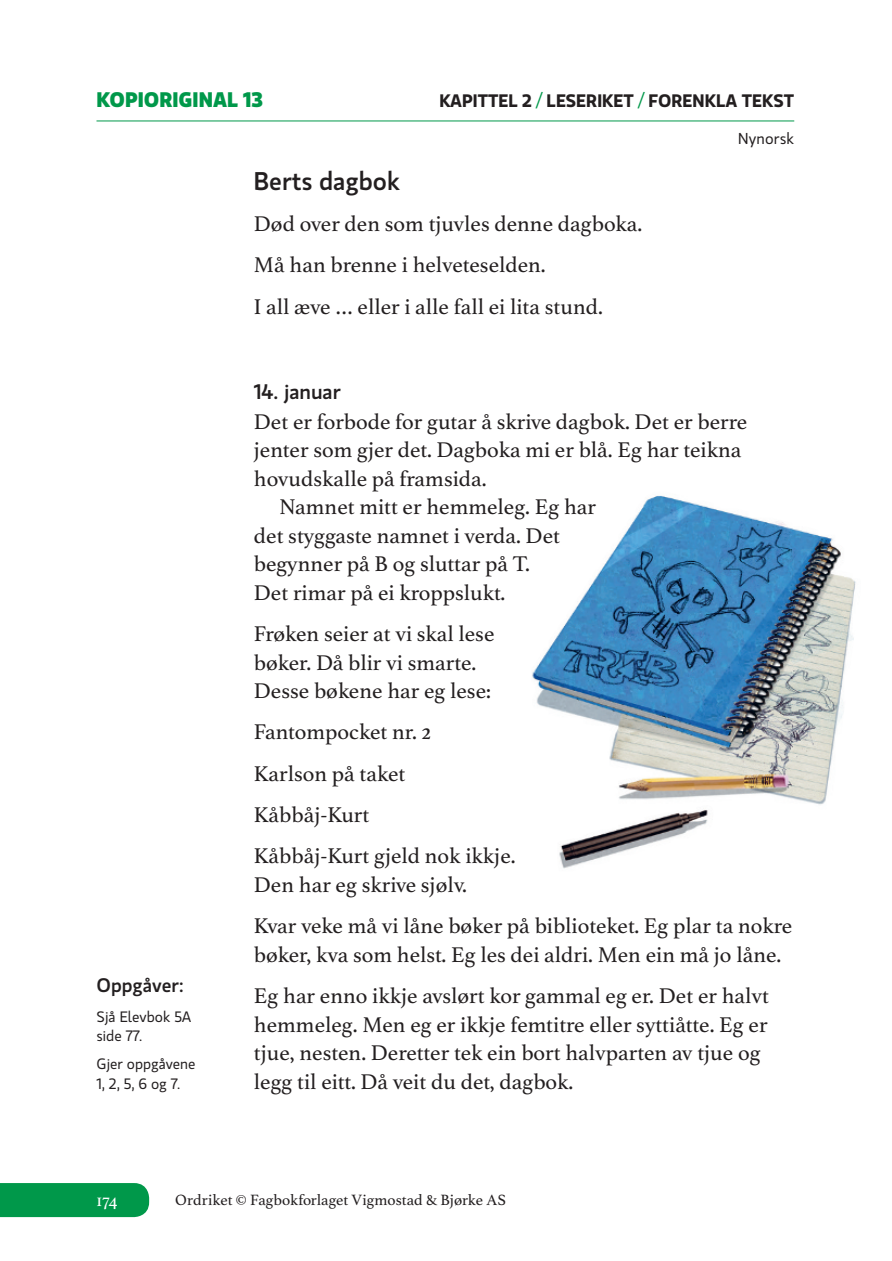
<style>
.page{position:relative;width:892px;height:1261px;background:#fff}
.page>*{position:absolute;margin:0;border:0;box-sizing:border-box;transform-origin:0 0}
.t1{font:500 25.5px "Gloriola Std";color:#231f20}
.t2{font:22.5px/41.2px "Athelas";color:#231f20}
.t3{font:700 21px "Gloriola Std";color:#00984a}
.t4{font:500 21px "Gloriola Std";color:#231f20}
.t5{font:500 19.5px "Gloriola Std";color:#231f20}
.t6{font:600 18px "Gloriola Std";color:#231f20}
.t7{font:18px "Athelas";color:#fff}
.t8{font:15.75px "Athelas";letter-spacing:.005em;color:#231f20}
.t9{font:15.75px "Gloriola Std";letter-spacing:.01em;color:#231f20}
.t10{font:15px/19.5px "Gloriola Std";color:#231f20}
.s1{font-weight:400;color:#00984a}
</style>
<div class="page">
<div style="left:0;top:1183px;width:149px;height:33px;background:#00984a"></div>
<hr style="left:96px;top:121px;width:698px;height:1px;background:#00984a">
<img style="left:532px;top:495px;width:324px;height:339px">
<p class="t3" style="left:96px;top:84px;width:168px">KOPIORIGINAL 13</p>
<p class="t6" style="left:439px;top:88px;width:356px">KAPITTEL 2 <span class="s1">/</span> LESERIKET <span class="s1">/</span> FORENKLA TEKST</p>
<p class="t9" style="left:738px;top:128px;width:58px">Nynorsk</p>
<p class="t1" style="left:254px;top:163px;width:148px">Berts dagbok</p>
<p class="t2" style="left:254px;top:203px;width:390px">Død over den som tjuvles denne dagboka.<br>Må han brenne i helveteselden.<br>I all æve … eller i alle fall ei lita stund.</p>
<p class="t5" style="left:96px;top:971px;width:89px">Oppgåver:</p>
<p class="t10" style="left:96px;top:1006px;width:97px">Sjå Elevbok 5A side 77.</p>
<p class="t10" style="left:96px;top:1053px;width:101px">Gjer oppgåvene<br>1, 2, 5, 6 og 7.</p>
<p class="t4" style="left:254px;top:376px;width:88px">14. januar</p>
<p class="t2" style="left:254px;top:401px;width:494px">Det er forbode for gutar å skrive dagbok. Det er berre</p>
<p class="t2" style="left:254px;top:429px;width:489px">jenter som gjer det. Dagboka mi er blå. Eg har teikna</p>
<p class="t2" style="left:254px;top:458px;width:234px">hovudskalle på framsida.</p>
<p class="t2" style="left:279px;top:486px;width:318px">Namnet mitt er hemmeleg. Eg har</p>
<p class="t2" style="left:254px;top:515px;width:307px">det styggaste namnet i verda. Det</p>
<p class="t2" style="left:254px;top:543px;width:277px">begynner på B og sluttar på T.</p>
<p class="t2" style="left:254px;top:572px;width:253px">Det rimar på ei kroppslukt.</p>
<p class="t2" style="left:254px;top:619px;width:242px;line-height:28.5px">Frøken seier at vi skal lese bøker. Då blir vi smarte.<br>Desse bøkene har eg lese:</p>
<p class="t2" style="left:254px;top:711px;width:263px">Fantompocket nr. 2<br>Karlson på taket<br>Kåbbåj-Kurt<br>Kåbbåj-Kurt gjeld nok ikkje.</p>
<p class="t2" style="left:254px;top:864px;width:539px">Den har eg skrive sjølv.<br>Kvar veke må vi låne bøker på biblioteket. Eg plar ta nokre</p>
<p class="t2" style="left:254px;top:933px;width:529px">bøker, kva som helst. Eg les dei aldri. Men ein må jo låne.<br>Eg har enno ikkje avslørt kor gammal eg er. Det er halvt</p>
<p class="t2" style="left:254px;top:1009px;width:515px;line-height:28.5px">hemmeleg. Men eg er ikkje femtitre eller syttiåtte. Eg er tjue, nesten. Deretter tek ein bort halvparten av tjue og legg til eitt. Då veit du det, dagbok.</p>
<p class="t7" style="left:96px;top:1189px;width:22px">174</p>
<p class="t8" style="left:175px;top:1191px;width:332px">Ordriket © Fagbokforlaget Vigmostad &amp; Bjørke AS</p>
</div>
